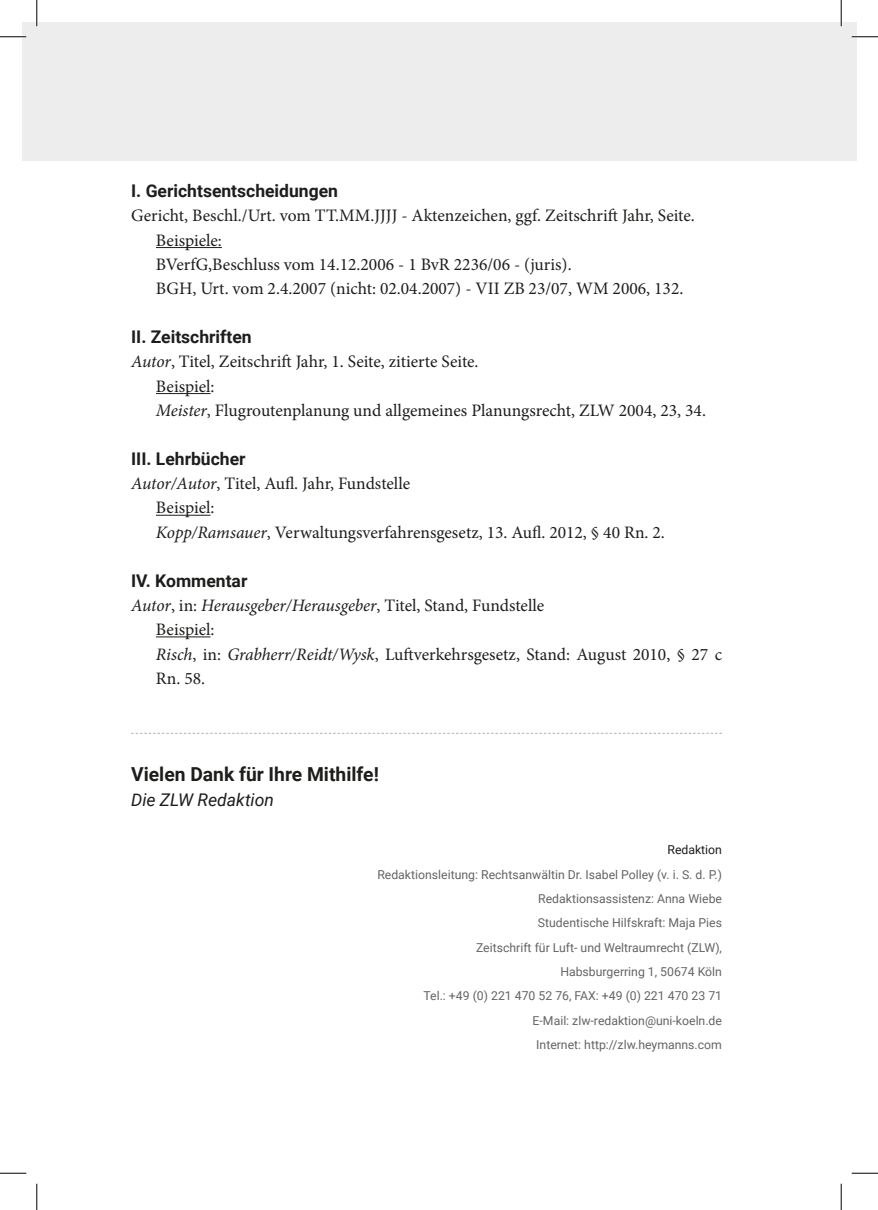
<style>
.page{position:relative;width:878px;height:1210px;background:#fff}
.page>*{position:absolute;margin:0;border:0;box-sizing:border-box;transform-origin:0 0}
.t1{font:700 19.25px "Roboto";color:#1d1d1b}
.t2{font:17.5px/24.3px "Minion Pro";color:#1d1d1b}
.t3{font:700 17.5px "Roboto";color:#1d1d1b}
.t4{font:italic 17.5px "Roboto";color:#1d1d1b}
.t5{font:12.25px/24.3px "Roboto";color:#646463;text-align:right}
.t6{font:12.25px "Roboto";color:#1d1d1b}
.s1{font-style:italic}
</style>
<div class="page">
<div style="left:22px;top:22px;width:818px;height:139px;background:#ededed"></div>
<div style="left:840px;top:22px;width:15px;height:139px;background:#ededed"></div>
<hr style="left:156px;top:247px;width:66px;height:1px;background:#1d1d1b">
<hr style="left:156px;top:393px;width:54px;height:1px;background:#1d1d1b">
<hr style="left:156px;top:515px;width:54px;height:1px;background:#1d1d1b">
<hr style="left:156px;top:636px;width:54px;height:1px;background:#1d1d1b">
<svg style="left:131px;top:733px;width:590px;height:1px"></svg>
<hr style="left:0;top:36px;width:26px;height:2px;background:#fff">
<hr style="left:851px;top:36px;width:26px;height:2px;background:#fff">
<hr style="left:36px;top:0;width:2px;height:26px;background:#fff">
<hr style="left:839px;top:0;width:2px;height:26px;background:#fff">
<svg style="left:0;top:36px;width:26px;height:1px"></svg>
<svg style="left:851px;top:36px;width:26px;height:1px"></svg>
<svg style="left:0;top:1172px;width:26px;height:1px"></svg>
<svg style="left:851px;top:1172px;width:26px;height:1px"></svg>
<svg style="left:36px;top:0;width:1px;height:26px"></svg>
<svg style="left:36px;top:1183px;width:1px;height:26px"></svg>
<svg style="left:840px;top:0;width:1px;height:26px"></svg>
<svg style="left:840px;top:1183px;width:1px;height:26px"></svg>
<p class="t3" style="left:131px;top:179px;width:208px">I. Gerichtsentscheidungen</p>
<p class="t2" style="left:156px;top:204px;width:540px;text-indent:-25px">Gericht, Beschl./Urt. vom TT.MM.JJJJ - Aktenzeichen, ggf. Zeitschrift Jahr, Seite.<br>Beispiele:<br>BVerfG,Beschluss vom 14.12.2006 - 1 BvR 2236/06 - (juris).<br>BGH, Urt. vom 2.4.2007 (nicht: 02.04.2007) - VII ZB 23/07, WM 2006, 132.</p>
<p class="t3" style="left:131px;top:325px;width:122px">II. Zeitschriften</p>
<p class="t2" style="left:156px;top:350px;width:551px;text-indent:-25px"><span class="s1">Autor</span>, Titel, Zeitschrift Jahr, 1. Seite, zitierte Seite.<br>Beispiel:<br><span class="s1">Meister</span>, Flugroutenplanung und allgemeines Planungsrecht, ZLW 2004, 23, 34.</p>
<p class="t3" style="left:131px;top:446px;width:116px">III. Lehrbücher</p>
<p class="t2" style="left:156px;top:471px;width:510px;text-indent:-25px"><span class="s1">Autor/Autor</span>, Titel, Aufl. Jahr, Fundstelle<br>Beispiel:<br><span class="s1">Kopp/Ramsauer</span>, Verwaltungsverfahrensgesetz, 13. Aufl. 2012, § 40 Rn. 2.</p>
<p class="t3" style="left:131px;top:568px;width:118px">IV. Kommentar</p>
<p class="t2" style="left:156px;top:593px;width:567px;text-indent:-25px"><span class="s1">Autor</span>, in: <span class="s1">Herausgeber/Herausgeber</span>, Titel, Stand, Fundstelle<br>Beispiel:<br><span class="s1">Risch</span>, in: <span class="s1">Grabherr/Reidt/Wysk</span>, Luftverkehrsgesetz, Stand: August 2010, § 27 c Rn. 58.</p>
<p class="t1" style="left:131px;top:761px;width:249px">Vielen Dank für Ihre Mithilfe!</p>
<p class="t4" style="left:131px;top:787px;width:144px">Die ZLW Redaktion</p>
<p class="t6" style="left:667px;top:841px;width:56px">Redaktion</p>
<p class="t5" style="left:377px;top:861px;width:346px">Redaktionsleitung: Rechtsanwältin Dr. Isabel Polley (v. i. S. d. P.)<br>Redaktionsassistenz: Anna Wiebe<br>Studentische Hilfskraft: Maja Pies<br>Zeitschrift für Luft- und Weltraumrecht (ZLW),<br>Habsburgerring 1, 50674 Köln<br>Tel.: +49 (0) 221 470 52 76, FAX: +49 (0) 221 470 23 71<br>E-Mail: zlw-redaktion@uni-koeln.de<br>Internet: http://zlw.heymanns.com</p>
</div>
